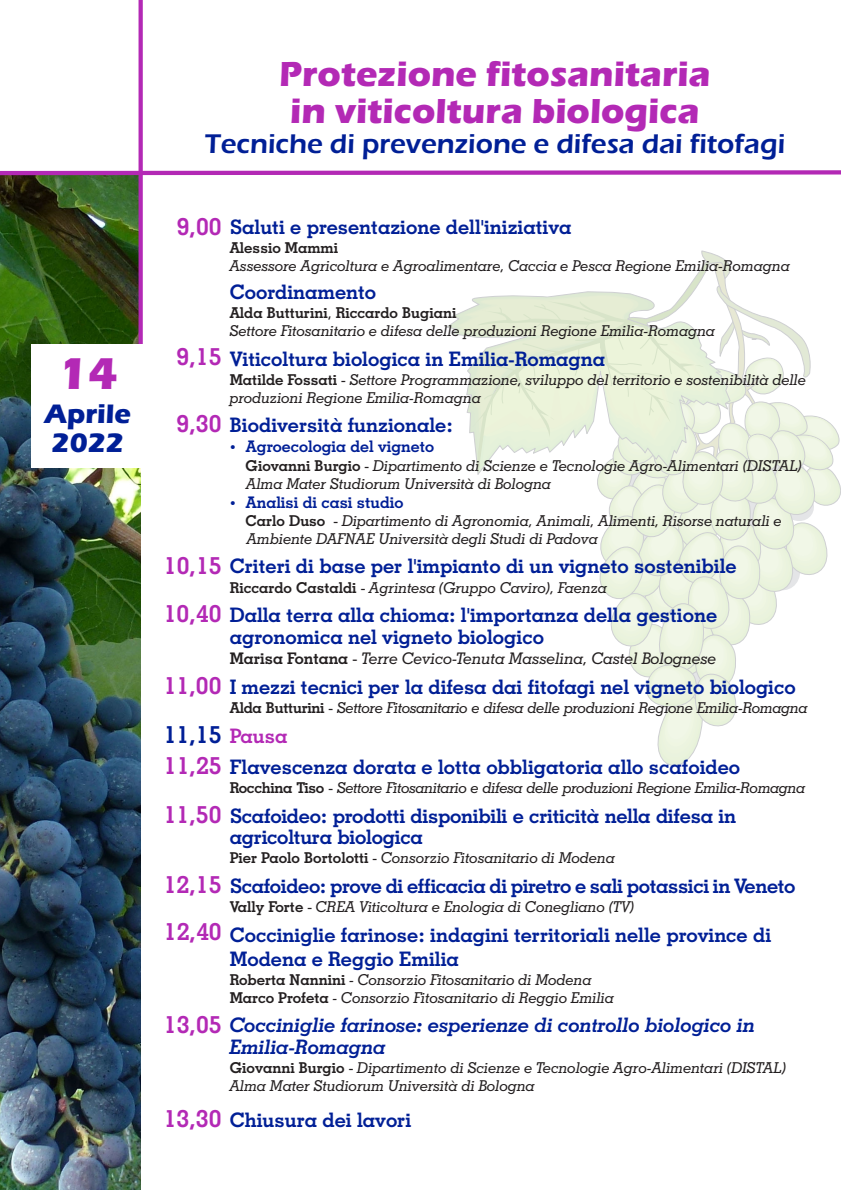
<style>
.page{position:relative;width:841px;height:1190px;background:#fff}
.page>*{position:absolute;margin:0;border:0;box-sizing:border-box;transform-origin:0 0}
.t1{font:700 46.1px "Eras ITC";color:#b329b5}
.t2{font:700 36px/37.1px "Eras ITC";color:#b329b5;text-align:center}
.t3{font:600 28px "Eras ITC";color:#001f96}
.t4{font:700 27.7px/29.2px "Eras ITC";color:#001f96}
.t5{font:500 24px/48.6px "Geometric Slab 703 BT";color:#b329b5}
.t6{font:500 24px "Geometric Slab 703 BT";color:#001f96}
.t7{font:500 20px/21.6px "Geometric Slab 703 BT";color:#001f96}
.t8{font:italic 500 20px/21.6px "Geometric Slab 703 BT";color:#001f96}
.t9{font:500 20px "Geometric Slab 703 BT";letter-spacing:-.02em;color:#001f96}
.t10{font:500 20px "Geometric Slab 703 BT";letter-spacing:-.005em;color:#b329b5}
.t11{font:italic 500 16px "Geometric Slab 703 BT";color:#231f20}
.t12{font:500 16px "Geometric Slab 703 BT";color:#001f96}
.t13{font:italic 500 15px/18px "Geometric Slab 703 BT";color:#231f20}
.t14{font:italic 500 15px "Geometric Slab 703 BT";letter-spacing:-.02em;color:#231f20}
.t15{font:500 15px "Geometric Slab 703 BT";color:#231f20}
.t16{font:500 15px "Geometric Slab 703 BT";color:#231f20}
.s1{font-size:24px;color:#b329b5}
.s2{font-style:normal}
</style>
<div class="page">
<svg style="left:447px;top:251px;width:394px;height:515px"></svg>
<img style="left:0;top:177px;width:141px;height:1013px">
<svg style="left:139px;top:0;width:4px;height:345px"></svg>
<svg style="left:0;top:168px;width:841px;height:9px"></svg>
<div style="left:31px;top:345px;width:112px;height:123px;background:#fff"></div>
<h1 class="t1" style="left:58px;top:347px;width:62px">14</h1>
<h3 class="t4" style="left:45px;top:398px;width:88px">Aprile<br>2022</h3>
<h2 class="t2" style="left:279px;top:55px;width:433px">Protezione fitosanitaria in viticoltura biologica</h2>
<h3 class="t3" style="left:205px;top:134px;width:582px">Tecniche di prevenzione e difesa dai fitofagi</h3>
<h3 class="t7" style="left:177px;top:218px;width:396px"><span class="s1">9,00</span> Saluti e presentazione dell'iniziativa</h3>
<p class="t15" style="left:230px;top:243px;width:110px">Alessio Mammi</p>
<p class="t13" style="left:230px;top:259px;width:562px">Assessore Agricoltura e Agroalimentare, Caccia e Pesca Regione Emilia-Romagna</p>
<h3 class="t7" style="left:230px;top:283px;width:148px">Coordinamento</h3>
<p class="t15" style="left:230px;top:307px;width:228px">Alda Butturini Riccardo Bugiani</p>
<p class="t16" style="left:328px;top:307px;width:5px">,</p>
<p class="t13" style="left:230px;top:323px;width:487px">Settore Fitosanitario e difesa delle produzioni Regione Emilia-Romagna</p>
<h3 class="t7" style="left:230px;top:350px;width:377px">Viticoltura biologica in Emilia-Romagna</h3>
<p class="t13" style="left:230px;top:372px;width:578px"><span class="s2">Matilde Fossati</span> <span class="s2">-</span> Settore Programmazione, sviluppo del territorio e sostenibilità delle produzioni Regione Emilia-Romagna</p>
<h3 class="t7" style="left:230px;top:416px;width:225px">Biodiversità funzionale:</h3>
<p class="t12" style="left:246px;top:441px;width:190px">Agroecologia del vigneto</p>
<p class="t13" style="left:246px;top:458px;width:558px"><span class="s2">Giovanni Burgio</span> <span class="s2">-</span> Dipartimento di Scienze e Tecnologie Agro-Alimentari (DISTAL)<br>Alma Mater Studiorum Università di Bologna</p>
<p class="t12" style="left:246px;top:496px;width:159px">Analisi di casi studio</p>
<p class="t13" style="left:246px;top:513px;width:538px"><span class="s2">Carlo Duso</span> <span class="s2">-</span> Dipartimento di Agronomia, Animali, Alimenti, Risorse naturali e<br>Ambiente DAFNAE Università degli Studi di Padova</p>
<h3 class="t7" style="left:230px;top:557px;width:509px">Criteri di base per l'impianto di un vigneto sostenibile</h3>
<p class="t13" style="left:230px;top:580px;width:379px"><span class="s2">Riccardo Castaldi</span> <span class="s2">-</span> Agrintesa (Gruppo Caviro), Faenza</p>
<h3 class="t7" style="left:230px;top:606px;width:489px">Dalla terra alla chioma: l'importanza della gestione agronomica nel vigneto biologico</h3>
<p class="t11" style="left:230px;top:652px;width:488px"><span class="s2">Marisa Fontana</span> <span class="s2">-</span> Terre Cevico-Tenuta Masselina, Castel Bolognese</p>
<h3 class="t7" style="left:230px;top:678px;width:568px">I mezzi tecnici per la difesa dai -tofagi nel vigneto biologico</h3>
<p class="t14" style="left:230px;top:702px;width:580px"><span class="s2">Alda Butturini</span> <span class="s2">-</span> Settore Fitosanitario e difesa delle produzioni Regione Emilia-Romagna</p>
<h3 class="t10" style="left:230px;top:728px;width:59px">Pausa</h3>
<h3 class="t7" style="left:230px;top:758px;width:512px">Flavescenza dorata e lotta obbligatoria allo scafoideo</h3>
<p class="t14" style="left:230px;top:782px;width:577px"><span class="s2">Rocchina Tiso</span> <span class="s2">-</span> Settore Fitosanitario e difesa delle produzioni Regione Emilia-Romagna</p>
<h3 class="t7" style="left:230px;top:807px;width:508px">Scafoideo: prodotti disponibili e criticità nella difesa in agricoltura biologica</h3>
<p class="t13" style="left:230px;top:850px;width:387px"><span class="s2">Pier Paolo Bortolotti</span> <span class="s2">-</span> Consorzio Fitosanitario di Modena</p>
<h3 class="t9" style="left:230px;top:879px;width:567px">Scafoideo: prove di ef-cacia di piretro e sali potassici in Veneto</h3>
<p class="t13" style="left:230px;top:899px;width:406px"><span class="s2">Vally Forte</span> <span class="s2">-</span> CREA Viticoltura e Enologia di Conegliano (TV)</p>
<h3 class="t7" style="left:230px;top:925px;width:543px;line-height:24px">Cocciniglie farinose: indagini territoriali nelle province di<br>Modena e Reggio Emilia</h3>
<p class="t13" style="left:230px;top:972px;width:386px"><span class="s2">Roberta Nannini</span> - Consorzio Fitosanitario di Modena<br><span class="s2">Marco Profeta</span> - Consorzio Fitosanitario di Reggio Emilia</p>
<h3 class="t8" style="left:230px;top:1017px;width:527px">Cocciniglie farinose: esperienze di controllo biologico in<br>Emilia-Romagna</h3>
<p class="t13" style="left:230px;top:1060px;width:558px"><span class="s2">Giovanni Burgio</span> <span class="s2">-</span> Dipartimento di Scienze e Tecnologie Agro-Alimentari (DISTAL)<br>Alma Mater Studiorum Università di Bologna</p>
<h3 class="t7" style="left:230px;top:1111px;width:183px">Chiusura dei lavori</h3>
<h3 class="t5" style="left:177px;top:335px;width:46px">9,15</h3>
<h3 class="t5" style="left:177px;top:402px;width:46px">9,30</h3>
<h3 class="t5" style="left:164px;top:543px;width:59px">10,15<br>10,40</h3>
<h3 class="t5" style="left:164px;top:663px;width:59px">11,00</h3>
<h3 class="t6" style="left:164px;top:726px;width:59px">11,15</h3>
<h3 class="t5" style="left:164px;top:743px;width:59px;line-height:49.3px">11,25<br>11,50</h3>
<h3 class="t5" style="left:164px;top:863px;width:59px">12,15</h3>
<h3 class="t5" style="left:164px;top:910px;width:59px">12,40</h3>
<h3 class="t5" style="left:164px;top:1002px;width:59px">13,05</h3>
<h3 class="t5" style="left:164px;top:1097px;width:59px">13,30</h3>
</div>
